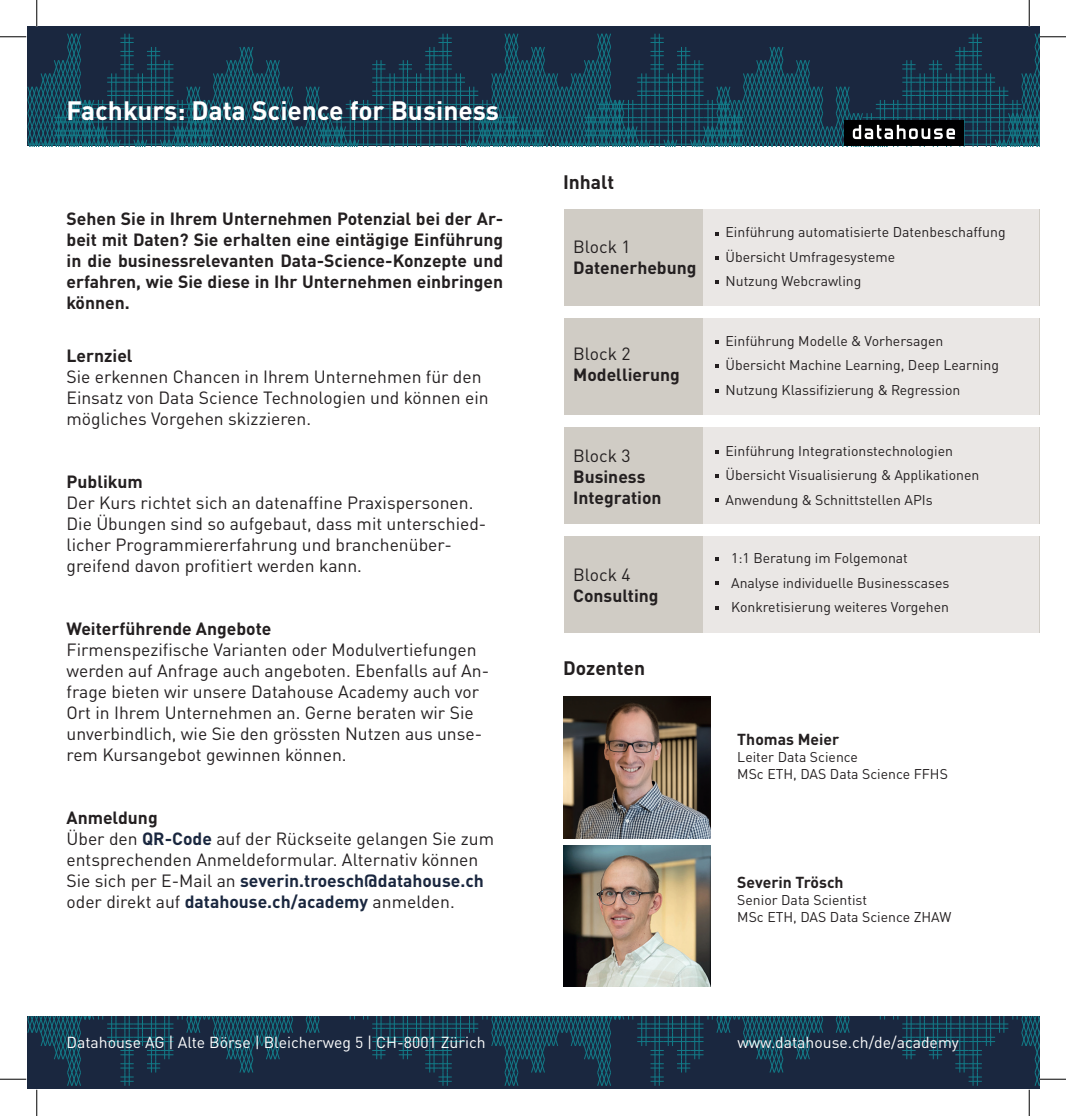
<style>
.page{position:relative;width:1066px;height:1116px;background:#fff}
.page>*{position:absolute;margin:0;border:0;box-sizing:border-box;transform-origin:0 0}
.t1{font:700 26.25px "DINOT";color:#fff}
.t2{font:700 19.25px "DINOT";color:#231f20}
.t3{font:17.5px/21px "DINOT";color:#231f20}
.t4{font:700 17.5px/21px "DINOT";color:#231f20;text-align:justify}
.t5{font:15.75px "DINOT";color:#fff}
.t6{font:700 15.75px "DINOT";color:#231f20}
.t7{font:14px/24.5px "DINOT";color:#231f20}
.s1{font-weight:700}
.s2{font-weight:700;color:#1a273f}
</style>
<div class="page">
<div style="left:27px;top:27px;width:1012px;height:119px;background:#1a273f"></div>
<img style="left:564px;top:845px;width:147px;height:141px">
<img style="left:564px;top:696px;width:147px;height:142px">
<div style="left:564px;top:210px;width:475px;height:96px;background:#d0ccc5"></div>
<div style="left:703px;top:210px;width:336px;height:96px;background:#eae7e5"></div>
<div style="left:564px;top:318px;width:475px;height:97px;background:#d0ccc5"></div>
<div style="left:703px;top:318px;width:336px;height:97px;background:#eae7e5"></div>
<div style="left:564px;top:427px;width:475px;height:97px;background:#d0ccc5"></div>
<div style="left:703px;top:427px;width:336px;height:97px;background:#eae7e5"></div>
<div style="left:564px;top:536px;width:475px;height:96px;background:#d0ccc5"></div>
<div style="left:703px;top:536px;width:336px;height:96px;background:#eae7e5"></div>
<svg style="left:715px;top:232px;width:4px;height:3px"></svg>
<svg style="left:715px;top:256px;width:4px;height:3px"></svg>
<svg style="left:715px;top:280px;width:4px;height:3px"></svg>
<svg style="left:715px;top:340px;width:4px;height:4px"></svg>
<svg style="left:715px;top:365px;width:4px;height:3px"></svg>
<svg style="left:715px;top:389px;width:4px;height:3px"></svg>
<svg style="left:715px;top:450px;width:4px;height:3px"></svg>
<svg style="left:715px;top:474px;width:4px;height:3px"></svg>
<svg style="left:715px;top:498px;width:4px;height:3px"></svg>
<svg style="left:715px;top:557px;width:4px;height:4px"></svg>
<svg style="left:715px;top:581px;width:4px;height:4px"></svg>
<svg style="left:715px;top:606px;width:4px;height:3px"></svg>
<div style="left:27px;top:1015px;width:1012px;height:73px;background:#1a273f"></div>
<svg style="left:306px;top:1015px;width:13px;height:17px"></svg>
<svg style="left:836px;top:1015px;width:13px;height:17px"></svg>
<svg style="left:363px;top:1015px;width:460px;height:70px"></svg>
<svg style="left:0;top:33px;width:1066px;height:113px"></svg>
<svg style="left:36px;top:0;width:1px;height:26px"></svg>
<svg style="left:0;top:1015px;width:293px;height:100px"></svg>
<svg style="left:1029px;top:0;width:1px;height:26px"></svg>
<svg style="left:893px;top:1015px;width:173px;height:100px"></svg>
<h1 class="t1" style="left:67px;top:90px;width:434px">Fachkurs: Data Science for Business</h1>
<p class="t4" style="left:66px;top:206px;width:438px">Sehen Sie in Ihrem Unternehmen Potenzial bei der Ar&shy;beit mit Daten? Sie erhalten eine eintägige Einführung in die businessrelevanten Data-Science-Konzepte und erfahren, wie Sie diese in Ihr Unternehmen einbringen können.</p>
<p class="t4" style="left:66px;top:343px;width:68px">Lernziel</p>
<p class="t3" style="left:66px;top:364px;width:423px">Sie erkennen Chancen in Ihrem Unternehmen für den<br>Einsatz von Data Science Technologien und können ein mögliches Vorgehen skizzieren.</p>
<p class="t4" style="left:66px;top:469px;width:78px">Publikum</p>
<p class="t3" style="left:66px;top:490px;width:419px">Der Kurs richtet sich an datenaffine Praxispersonen.<br>Die Übungen sind so aufgebaut, dass mit unterschied&shy;licher Programmiererfahrung und branchenüber&shy;greifend davon profitiert werden kann.</p>
<p class="t4" style="left:66px;top:616px;width:206px">Weiterführende Angebote</p>
<p class="t3" style="left:66px;top:637px;width:424px">Firmenspezifische Varianten oder Modulvertiefungen werden auf Anfrage auch angeboten. Ebenfalls auf An&shy;frage bieten wir unsere Datahouse Academy auch vor Ort in Ihrem Unternehmen an. Gerne beraten wir Sie unverbindlich, wie Sie den grössten Nutzen aus unse&shy;rem Kursangebot gewinnen können.</p>
<p class="t3" style="left:66px;top:805px;width:429px"><span class="s1">Anmeldung<br></span>Über den <span class="s2">QR-Code</span> auf der Rückseite gelangen Sie zum entsprechenden Anmeldeformular. Alternativ können Sie sich per E-Mail an <span class="s2">severin.troesch@datahouse.ch </span>oder direkt auf <span class="s2">datahouse.ch/academy</span> anmelden.</p>
<p class="t2" style="left:563px;top:167px;width:53px">Inhalt</p>
<p class="t3" style="left:573px;top:234px;width:59px">Block 1</p>
<p class="t4" style="left:573px;top:255px;width:125px">Datenerhebung</p>
<p class="t3" style="left:573px;top:342px;width:59px">Block 2</p>
<p class="t4" style="left:573px;top:363px;width:108px">Modellierung</p>
<p class="t3" style="left:573px;top:443px;width:59px">Block 3</p>
<p class="t4" style="left:573px;top:464px;width:90px">Business<br>Integration</p>
<p class="t3" style="left:573px;top:562px;width:59px">Block 4</p>
<p class="t4" style="left:573px;top:583px;width:87px">Consulting</p>
<p class="t2" style="left:563px;top:652px;width:84px">Dozenten</p>
<p class="t7" style="left:725px;top:219px;width:282px">Einführung automatisierte Datenbeschaffung<br>Übersicht Umfragesysteme<br>Nutzung Webcrawling</p>
<p class="t7" style="left:725px;top:327px;width:275px">Einführung Modelle &amp; Vorhersagen<br>Übersicht Machine Learning, Deep Learning<br>Nutzung Klassifizierung &amp; Regression</p>
<p class="t7" style="left:725px;top:437px;width:255px">Einführung Integrationstechnologien<br>Übersicht Visualisierung &amp; Applikationen<br>Anwendung &amp; Schnittstellen APIs</p>
<p class="t7" style="left:731px;top:544px;width:220px">1:1 Beratung im Folgemonat<br>Analyse individuelle Businesscases<br>Konkretisierung weiteres Vorgehen</p>
<p class="t6" style="left:737px;top:727px;width:103px">Thomas Meier</p>
<p class="t7" style="left:737px;top:747px;width:212px;line-height:16.8px">Leiter Data Science<br>MSc ETH, DAS Data Science FFHS</p>
<p class="t6" style="left:737px;top:869px;width:108px">Severin Trösch</p>
<p class="t7" style="left:737px;top:889px;width:216px;line-height:16.8px">Senior Data Scientist<br>MSc ETH, DAS Data Science ZHAW</p>
<p class="t5" style="left:67px;top:1030px;width:420px">Datahouse AG | Alte Börse | Bleicherweg 5 | CH-8001 Zürich</p>
<p class="t5" style="left:737px;top:1030px;width:223px">www.datahouse.ch/de/academy</p>
</div>
